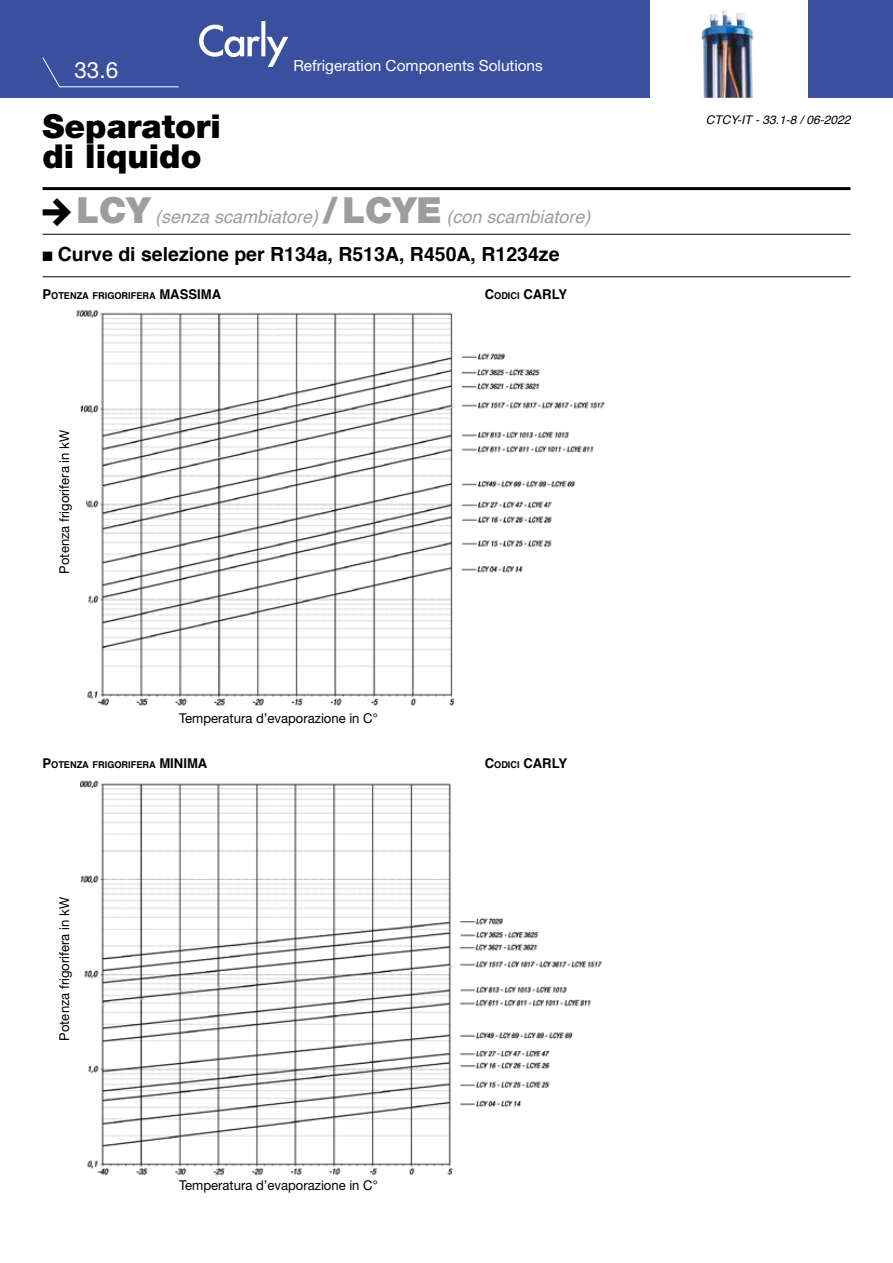
<style>
.page{position:relative;width:893px;height:1263px;background:#fff}
.page>*{position:absolute;margin:0;border:0;box-sizing:border-box;transform-origin:0 0}
.t1{font:900 33px/30px "Helvetica Neue LT Pro";color:#000}
.t2{font:22.5px "Helvetica Neue LT Pro";color:#fff}
.t3{font:700 19.5px "Helvetica";color:#000}
.t4{font:italic 18px "Helvetica";color:#9d9d9c}
.t5{font:15.3px "Helvetica Neue LT Pro";color:#fff}
.t6{font:13.5px "Helvetica Neue LT Pro";color:#000}
.t7{font:700 13.5px "Helvetica";color:#000}
.t8{font:italic 12px "Helvetica";color:#000}
.t9{font:700 9.45px "Helvetica";color:#000}
.s1{font-family:"Helvetica Neue LT Pro";font-weight:900;font-style:normal;font-size:36px}
.s2{font-size:13.5px}
.s3{font-size:9.45px}
</style>
<div class="page">
<div style="left:0;top:0;width:893px;height:98px;background:#3a4f9d"></div>
<hr style="left:43px;top:187px;width:807px;height:3px;background:#000">
<hr style="left:43px;top:234px;width:807px;height:1px;background:#000">
<hr style="left:43px;top:276px;width:807px;height:1px;background:#000">
<div style="left:651px;top:0;width:157px;height:101px;background:#fff"></div>
<img style="left:200px;top:21px;width:87px;height:45px">
<svg style="left:42px;top:57px;width:137px;height:31px"></svg>
<img style="left:701px;top:10px;width:53px;height:88px">
<img style="left:76px;top:310px;width:529px;height:396px">
<img style="left:81px;top:780px;width:522px;height:396px">
<div style="left:51px;top:443px;width:34px;height:184px;background:#fff"></div>
<p class="t5" style="left:293px;top:56px;width:251px">Refrigeration Components Solutions</p>
<h2 class="t2" style="left:74px;top:56px;width:45px">33.6</h2>
<h1 class="t1" style="left:43px;top:111px;width:180px">Separatori di liquido</h1>
<p class="t8" style="left:706px;top:110px;width:146px">CTCY-IT - 33.1-8 / 06-2022</p>
<h3 class="t4" style="left:77px;top:202px;width:515px"><span class="s1">LCY</span> (senza scambiatore) <span class="s1">/LCYE</span> (con scambiatore)</h3>
<h3 class="t3" style="left:43px;top:238px;width:518px">■ Curve di selezione per R134a, R513A, R450A, R1234ze</h3>
<p class="t9" style="left:43px;top:288px;width:162px"><span class="s2">P</span>OTENZA FRIGORIFERA <span class="s2">MASSIMA</span></p>
<p class="t7" style="left:485px;top:284px;width:58px">C<span class="s3">ODICI</span> CARL</p>
<p class="t7" style="left:558px;top:284px;width:10px">Y</p>
<p class="t6" style="left:56px;top:573px;width:145px;rotate:-90deg">Potenza frigorifera in kW</p>
<p class="t6" style="left:179px;top:709px;width:200px">Temperatura d’evaporazione in C°</p>
<p class="t9" style="left:43px;top:757px;width:125px"><span class="s2">P</span>OTENZA FRIGORIFERA <span class="s2">MINIMA</span></p>
<p class="t7" style="left:485px;top:753px;width:58px">C<span class="s3">ODICI</span> CARL</p>
<p class="t7" style="left:558px;top:753px;width:10px">Y</p>
<p class="t6" style="left:56px;top:1041px;width:145px;rotate:-90deg">Potenza frigorifera in kW</p>
<p class="t6" style="left:179px;top:1176px;width:200px">Temperatura d’evaporazione in C°</p>
</div>
